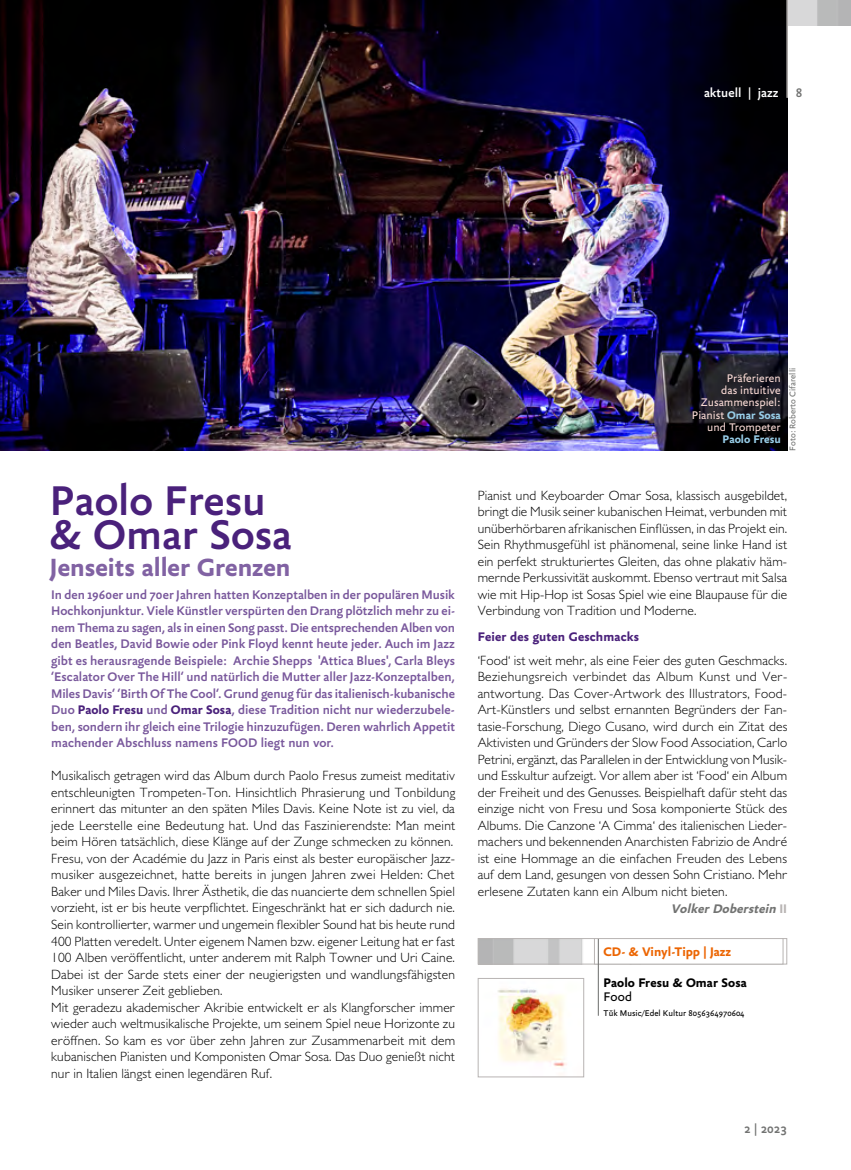
<style>
.page{position:relative;width:851px;height:1170px;background:#fff}
.page>*{position:absolute;margin:0;border:0;box-sizing:border-box;transform-origin:0 0}
.t1{font:500 45px/34.5px "Yoga Sans OT";color:#4a217b}
.t2{font:700 27px "Yoga Sans OT";color:#8162a3}
.t3{font:300 13.5px/16.5px "Gill Sans MT Pro";letter-spacing:.01em;color:#000;text-align:justify}
.t4{font:500 13.5px/16.5px "Yoga Sans OT";color:#79589c;text-align:justify}
.t5{font:700 13.5px "Yoga Sans OT";letter-spacing:.01em;color:#4a217b}
.t6{font:700 13.5px "Yoga Sans OT";color:#ec6502}
.t7{font:700 13.5px "Yoga Sans OT";letter-spacing:.005em;color:#000}
.t8{font:italic 700 13.5px "Yoga Sans OT";color:#727372}
.t9{font:500 13.5px "Yoga Sans OT";color:#fff}
.t10{font:500 13.5px "Yoga Sans OT";color:#727372}
.t11{font:13.5px "Yoga Sans Pro";color:#000}
.t12{font:12px/12px "Yoga Sans Pro";color:#f7d8d3;text-align:right}
.t13{font:700 12px "Yoga Sans OT";color:#97cce7}
.t14{font:9px "Yoga Sans Pro";color:#000}
.t15{font:9px "Yoga Sans Pro";color:#727372}
.s1{font-weight:700;color:#4a217b}
.s2{font-family:"Yoga Sans Pro";font-weight:400;color:#f7d8d3}
.s3{font-style:normal;color:#b8b4b3}
</style>
<div class="page">
<img style="left:0;top:0;width:787px;height:450px">
<img style="left:689px;top:0;width:161px;height:26px">
<hr style="left:786px;top:0;width:1px;height:98px;background:#b8b4b3">
<img style="left:479px;top:940px;width:104px;height:22px">
<div style="left:477px;top:938px;width:310px;height:26px;border:1px solid #b8b4b3"></div>
<div style="left:594px;top:938px;width:189px;height:26px;border:1px solid #b8b4b3"></div>
<hr style="left:597px;top:938px;width:1px;height:77px;background:#727372">
<img style="left:497px;top:989px;width:70px;height:78px">
<div style="left:477px;top:977px;width:107px;height:100px;border:1px solid #b8b4b3"></div>
<p class="t9" style="left:704px;top:85px;width:76px">aktuell | jazz</p>
<p class="t10" style="left:795px;top:85px;width:8px">8</p>
<h1 class="t1" style="left:50px;top:484px;width:243px">Paolo Fresu &amp; Omar Sosa</h1>
<h2 class="t2" style="left:50px;top:553px;width:242px">Jenseits aller Grenzen</h2>
<p class="t4" style="left:51px;top:586px;width:405px">In den 1960er und 70er Jahren hatten Konzeptalben in der populären Musik Hochkonjunktur. Viele Künstler verspürten den Drang plötzlich mehr zu ei&shy;nem Thema zu sagen, als in einen Song passt. Die entsprechenden Alben von den Beatles, David Bowie oder Pink Floyd kennt heute jeder. Auch im Jazz gibt es herausragende Beispiele: Archie Shepps 'Attica Blues', Carla Bleys ‘Escalator Over The Hill‘ und natürlich die Mutter aller Jazz-Konzeptalben, Miles Davis‘ ‘Birth Of The Cool‘. Grund genug für das italienisch-kubanische Duo <span class="s1">Paolo Fresu</span> und <span class="s1">Omar Sosa</span>, diese Tradition nicht nur wiederzubele&shy;ben, sondern ihr gleich eine Trilogie hinzuzufügen. Deren wahrlich Appetit machender Abschluss namens FOOD liegt nun vor.</p>
<p class="t3" style="left:51px;top:767px;width:405px;text-align:left">Musikalisch getragen wird das Album durch Paolo Fresus zumeist meditativ entschleunigten Trompeten-Ton. Hinsichtlich Phrasierung und Tonbildung erinnert das mitunter an den späten Miles Davis. Keine Note ist zu viel, da jede Leerstelle eine Bedeutung hat. Und das Faszinierendste: Man meint beim Hören tatsächlich, diese Klänge auf der Zunge schmecken zu können.<br>Fresu, von der Académie du Jazz in Paris einst als bester europäischer Jazz&shy;musiker ausgezeichnet, hatte bereits in jungen Jahren zwei Helden: Chet Baker und Miles Davis. Ihrer Ästhetik, die das nuancierte dem schnellen Spiel vorzieht, ist er bis heute verpflichtet. Eingeschränkt hat er sich dadurch nie.<br>Sein kontrollierter, warmer und ungemein flexibler Sound hat bis heute rund 400 Platten veredelt. Unter eigenem Namen bzw. eigener Leitung hat er fast 100 Alben veröffentlicht, unter anderem mit Ralph Towner und Uri Caine.<br>Dabei ist der Sarde stets einer der neugierigsten und wandlungsfähigsten Musiker unserer Zeit geblieben.<br>Mit geradezu akademischer Akribie entwickelt er als Klangforscher immer wieder auch weltmusikalische Projekte, um seinem Spiel neue Horizonte zu eröffnen. So kam es vor über zehn Jahren zur Zusammenarbeit mit dem kubanischen Pianisten und Komponisten Omar Sosa. Das Duo genießt nicht nur in Italien längst einen legendären Ruf.</p>
<p class="t12" style="left:700px;top:372px;width:81px">Präferieren<br>das intuitive<br>Zusammenspiel:</p>
<p class="t13" style="left:691px;top:408px;width:90px"><span class="s2">Pianist</span> Omar Sosa</p>
<p class="t12" style="left:707px;top:420px;width:75px">und Trompeter</p>
<p class="t13" style="left:722px;top:432px;width:60px">Paolo Fresu</p>
<p class="t15" style="left:787px;top:450px;width:84px;rotate:-90deg">Foto: Roberto Cifarelli</p>
<p class="t3" style="left:477px;top:486px;width:311px">Pianist und Keyboarder Omar Sosa, klassisch ausgebildet, bringt die Musik seiner kubanischen Heimat, verbunden mit unüberhörbaren afrikanischen Einflüssen, in das Projekt ein.<br>Sein Rhythmusgefühl ist phänomenal, seine linke Hand ist ein perfekt strukturiertes Gleiten, das ohne plakativ häm&shy;mernde Perkussivität auskommt. Ebenso vertraut mit Salsa wie mit Hip-Hop ist Sosas Spiel wie eine Blaupause für die Verbindung von Tradition und Moderne.</p>
<p class="t5" style="left:477px;top:629px;width:163px">Feier des guten Geschmacks</p>
<p class="t3" style="left:477px;top:651px;width:311px">‘Food‘ ist weit mehr, als eine Feier des guten Geschmacks.<br>Beziehungsreich verbindet das Album Kunst und Ver&shy;antwortung. Das Cover-Artwork des Illustrators, Food-Art-Künstlers und selbst ernannten Begründers der Fan&shy;tasie-Forschung, Diego Cusano, wird durch ein Zitat des Aktivisten und Gründers der Slow Food Association, Carlo Petrini, ergänzt, das Parallelen in der Entwicklung von Musik&shy;und Esskultur aufzeigt. Vor allem aber ist ‘Food‘ ein Album der Freiheit und des Genusses. Beispielhaft dafür steht das einzige nicht von Fresu und Sosa komponierte Stück des Albums. Die Canzone ‘A Cimma‘ des italienischen Lieder&shy;machers und bekennenden Anarchisten Fabrizio de André ist eine Hommage an die einfachen Freuden des Lebens auf dem Land, gesungen von dessen Sohn Cristiano. Mehr erlesene Zutaten kann ein Album nicht bieten.</p>
<p class="t8" style="left:670px;top:901px;width:118px">VolkerDoberstein <span class="s3">I I</span></p>
<p class="t6" style="left:603px;top:944px;width:129px">CD- &amp; Vinyl-Tipp | Jazz</p>
<p class="t7" style="left:603px;top:975px;width:145px">Paolo Fresu &amp; Omar Sosa</p>
<p class="t11" style="left:603px;top:988px;width:30px">Food</p>
<p class="t14" style="left:603px;top:1007px;width:142px">Tŭk Music/Edel Kultur 8056364970604</p>
<p class="t10" style="left:744px;top:1121px;width:44px">2 | 2023</p>
</div>
